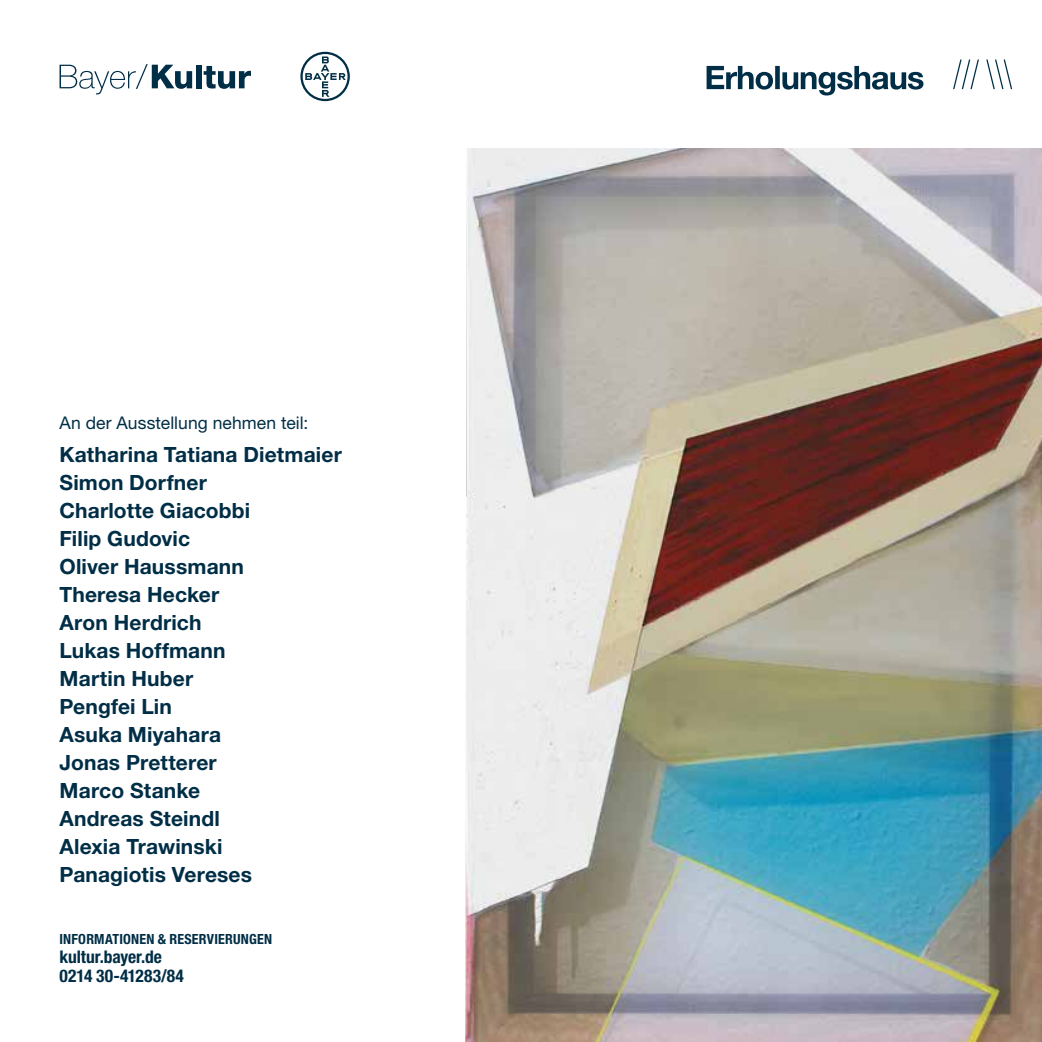
<style>
.page{position:relative;width:1042px;height:1042px;background:#fff}
.page>*{position:absolute;margin:0;border:0;box-sizing:border-box;transform-origin:0 0}
.t1{font:700 21px/28px "Helvetica Neue LT Std";letter-spacing:.005em;color:#002e46}
.t2{font:700 condensed 17.5px/19.2px "Helvetica Neue LT Std";letter-spacing:-.005em;color:#002e46}
.t3{font:17.5px "Helvetica Neue LT Std";letter-spacing:.005em;color:#002e46}
.t4{font:700 condensed 14px "Helvetica Neue LT Std";letter-spacing:.015em;color:#002e46}
</style>
<div class="page">
<img style="left:465px;top:149px;width:577px;height:893px">
<svg style="left:706px;top:66px;width:217px;height:29px"></svg>
<svg style="left:953px;top:60px;width:26px;height:29px"></svg>
<svg style="left:986px;top:60px;width:26px;height:29px"></svg>
<svg style="left:300px;top:52px;width:50px;height:49px"></svg>
<div style="left:196px;top:65px;width:6px;height:23px;background:#002e46"></div>
<svg style="left:204px;top:66px;width:47px;height:23px"></svg>
<svg style="left:60px;top:64px;width:132px;height:30px"></svg>
<p class="t3" style="left:60px;top:412px;width:250px">An der Ausstellung nehmen teil:</p>
<p class="t1" style="left:60px;top:440px;width:284px">Katharina Tatiana Dietmaier<br>Simon Dorfner<br>Charlotte Giacobbi<br>Filip Gudovic<br>Oliver Haussmann<br>Theresa Hecker<br>Aron Herdrich<br>Lukas Hoffmann<br>Martin Huber<br>Pengfei Lin<br>Asuka Miyahara<br>Jonas Pretterer<br>Marco Stanke<br>Andreas Steindl<br>Alexia Trawinski<br>Panagiotis Vereses</p>
<p class="t4" style="left:60px;top:930px;width:214px">INFORMATIONEN &amp; RESERVIERUNGEN</p>
<p class="t2" style="left:60px;top:947px;width:126px">kultur.bayer.de<br>0214 30-41283/84</p>
</div>
